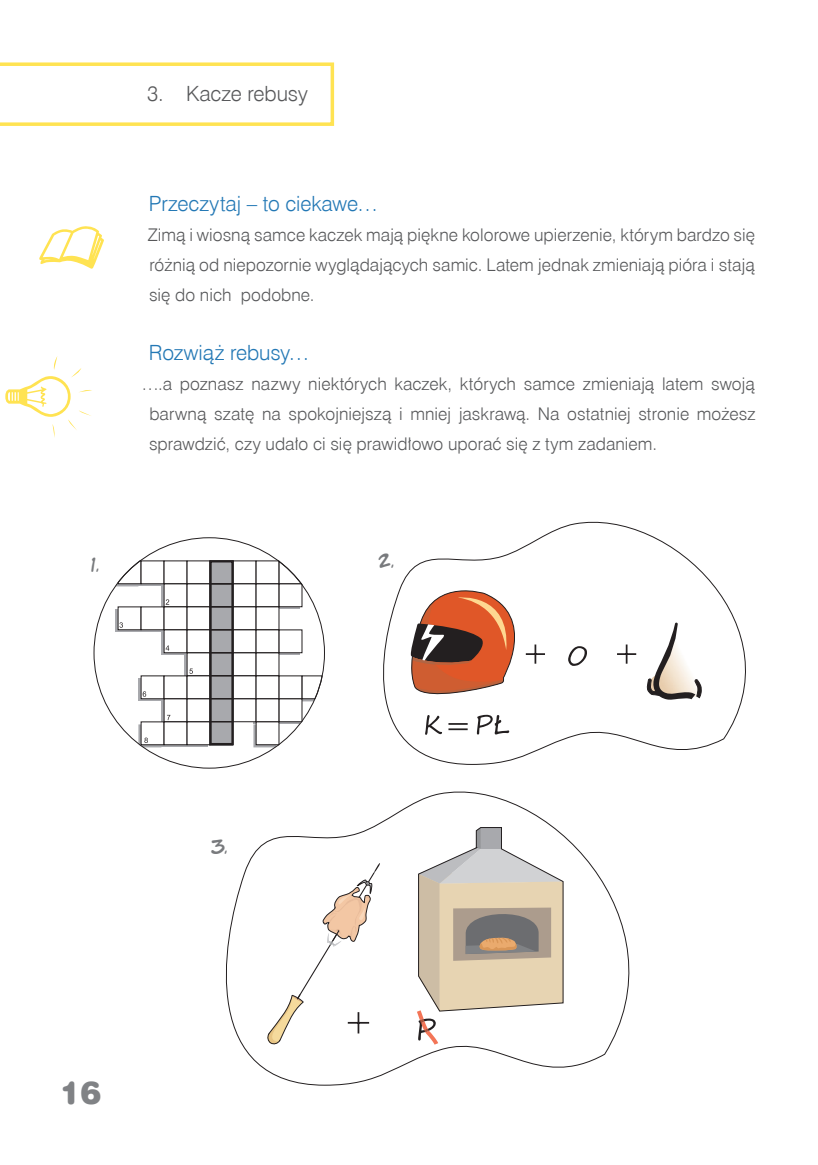
<style>
.page{position:relative;width:818px;height:1165px;background:#fff}
.page>*{position:absolute;margin:0;border:0;box-sizing:border-box;transform-origin:0 0}
.t1{font:31.5px "Swis 721 Blk Rnd EU";color:#808285}
.t2{font:21px "Swis 721 Lt EU";letter-spacing:-.005em;color:#2378b5}
.t3{font:21px "Swis 721 Lt EU";letter-spacing:-.01em;color:#57585a}
.t4{font:17.5px/29.8px "Swis 721 Lt EU";letter-spacing:.005em;color:#57585a;text-align:justify}
.t5{font:17.5px "Explosivepl";color:#787a7d}
</style>
<div class="page">
<svg style="left:383px;top:521px;width:363px;height:244px"></svg>
<svg style="left:405px;top:578px;width:140px;height:124px"></svg>
<hr style="left:534px;top:644px;width:2px;height:20px;background:#231f20">
<svg style="left:617px;top:653px;width:19px;height:2px"></svg>
<hr style="left:625px;top:644px;width:2px;height:20px;background:#231f20">
<svg style="left:425px;top:715px;width:84px;height:20px"></svg>
<svg style="left:568px;top:646px;width:19px;height:20px"></svg>
<svg style="left:225px;top:791px;width:405px;height:295px"></svg>
<svg style="left:417px;top:827px;width:147px;height:218px"></svg>
<hr style="left:348px;top:1022px;width:21px;height:2px;background:#231f20">
<hr style="left:357px;top:1012px;width:2px;height:21px;background:#231f20">
<svg style="left:115px;top:609px;width:23px;height:23px"></svg>
<div style="left:138px;top:563px;width:23px;height:23px;background:#858588"></div>
<div style="left:138px;top:609px;width:23px;height:23px;background:#868589"></div>
<svg style="left:138px;top:678px;width:23px;height:23px"></svg>
<svg style="left:161px;top:586px;width:3px;height:21px"></svg>
<svg style="left:161px;top:632px;width:23px;height:23px"></svg>
<svg style="left:161px;top:701px;width:3px;height:21px"></svg>
<div style="left:161px;top:724px;width:23px;height:23px;background:#87878a"></div>
<svg style="left:184px;top:655px;width:3px;height:21px"></svg>
<div style="left:184px;top:724px;width:23px;height:23px;background:#87878a"></div>
<svg style="left:276px;top:586px;width:23px;height:23px"></svg>
<svg style="left:276px;top:632px;width:23px;height:23px"></svg>
<svg style="left:115px;top:560px;width:26px;height:26px"></svg>
<div style="left:118px;top:607px;width:23px;height:23px;background:#fff"></div>
<div style="left:118px;top:607px;width:23px;height:23px;border:1px solid #231f20"></div>
<div style="left:141px;top:561px;width:23px;height:23px;background:#fff"></div>
<div style="left:141px;top:607px;width:23px;height:23px;background:#fff"></div>
<div style="left:141px;top:676px;width:23px;height:23px;background:#fff"></div>
<div style="left:141px;top:722px;width:23px;height:23px;background:#fff"></div>
<div style="left:164px;top:630px;width:23px;height:23px;background:#fff"></div>
<div style="left:164px;top:722px;width:23px;height:23px;background:#fff"></div>
<div style="left:187px;top:561px;width:23px;height:23px;border:1px solid #231f20"></div>
<div style="left:187px;top:584px;width:23px;height:23px;border:1px solid #231f20"></div>
<div style="left:187px;top:607px;width:23px;height:23px;border:1px solid #231f20"></div>
<div style="left:187px;top:630px;width:23px;height:23px;border:1px solid #231f20"></div>
<div style="left:187px;top:653px;width:23px;height:23px;border:1px solid #231f20"></div>
<div style="left:187px;top:676px;width:23px;height:23px;border:1px solid #231f20"></div>
<div style="left:187px;top:699px;width:23px;height:23px;border:1px solid #231f20"></div>
<div style="left:187px;top:722px;width:23px;height:23px;background:#fff"></div>
<div style="left:187px;top:722px;width:23px;height:23px;border:1px solid #231f20"></div>
<svg style="left:212px;top:563px;width:19px;height:179px;background:#9fa0a3"></svg>
<div style="left:233px;top:561px;width:23px;height:23px;border:1px solid #231f20"></div>
<div style="left:233px;top:584px;width:23px;height:23px;border:1px solid #231f20"></div>
<div style="left:233px;top:607px;width:23px;height:23px;border:1px solid #231f20"></div>
<div style="left:233px;top:630px;width:23px;height:23px;border:1px solid #231f20"></div>
<div style="left:233px;top:676px;width:23px;height:23px;border:1px solid #231f20"></div>
<div style="left:233px;top:699px;width:23px;height:23px;border:1px solid #231f20"></div>
<div style="left:256px;top:630px;width:23px;height:23px;background:#fff"></div>
<svg style="left:256px;top:560px;width:46px;height:47px"></svg>
<div style="left:279px;top:630px;width:23px;height:23px;background:#fff"></div>
<svg style="left:253px;top:675px;width:69px;height:72px"></svg>
<svg style="left:166px;top:599px;width:3px;height:6px"></svg>
<svg style="left:119px;top:622px;width:4px;height:6px"></svg>
<svg style="left:166px;top:645px;width:3px;height:6px"></svg>
<svg style="left:189px;top:668px;width:4px;height:6px"></svg>
<svg style="left:143px;top:691px;width:3px;height:6px"></svg>
<svg style="left:138px;top:724px;width:23px;height:23px"></svg>
<div style="left:209px;top:560px;width:25px;height:185px;border:2px solid #231f20"></div>
<svg style="left:39px;top:226px;width:65px;height:43px"></svg>
<svg style="left:5px;top:356px;width:87px;height:82px"></svg>
<svg style="left:0;top:62px;width:334px;height:64px"></svg>
<p class="t5" style="left:90px;top:558px;width:10px">1.</p>
<p class="t3" style="left:147px;top:81px;width:162px">3. Kacze rebusy</p>
<p class="t2" style="left:149px;top:191px;width:231px">Przeczytaj – to ciekawe…</p>
<p class="t4" style="left:148px;top:220px;width:609px">Zimą i wiosną samce kaczek mają piękne kolorowe upierzenie, którym bardzo się różnią od niepozornie wyglądających samic. Latem jednak zmieniają pióra i stają się do nich podobne.</p>
<p class="t2" style="left:149px;top:340px;width:162px">Rozwiąż rebusy…</p>
<p class="t4" style="left:149px;top:369px;width:608px;text-indent:-8px">….a poznasz nazwy niektórych kaczek, których samce zmieniają latem swoją barwną szatę na spokojniejszą i mniej jaskrawą. Na ostatniej stronie możesz sprawdzić, czy udało ci się prawidłowo uporać się z tym zadaniem.</p>
<p class="t5" style="left:378px;top:555px;width:18px">2.</p>
<p class="t1" style="left:60px;top:1074px;width:43px">16</p>
<p class="t5" style="left:211px;top:841px;width:18px">3.</p>
</div>
